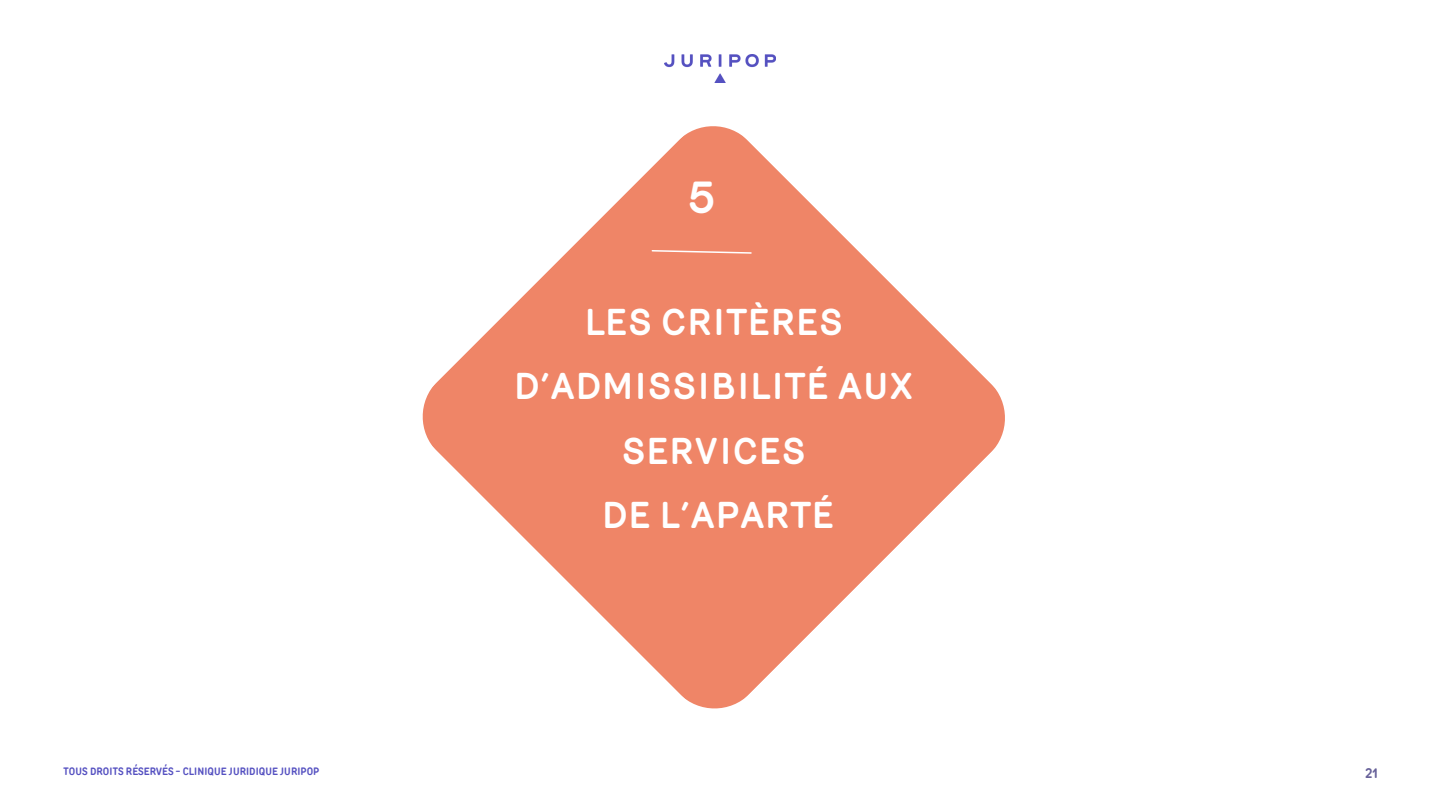
<style>
.page{position:relative;width:1440px;height:810px;background:#fff}
.page>*{position:absolute;margin:0;border:0;box-sizing:border-box;transform-origin:0 0}
.t1{font:700 45px "RP Mercury";color:#fff}
.t2{font:700 36px/64.5px "RP Mercury";color:#fff;text-align:center}
.t3{font:700 13.5px "TT Rounds Condensed";color:#676199}
.t4{font:700 10.5px "TT Rounds Condensed";letter-spacing:.01em;color:#5551c1}
</style>
<div class="page">
<img style="left:665px;top:54px;width:110px;height:28px">
<svg style="left:422px;top:126px;width:583px;height:583px;fill:#ef8567"></svg>
<svg style="left:651px;top:249px;width:102px;height:6px"></svg>
<p class="t4" style="left:64px;top:765px;width:257px">TOUS DROITS RÉSERVÉS - CLINIQUE JURIDIQUE JURIPOP</p>
<p class="t1" style="left:688px;top:180px;width:28px">5</p>
<h1 class="t2" style="left:514px;top:294px;width:402px">LES CRITÈRES<br>D’ADMISSIBILITÉ AUX<br>SERVICES<br>DE L’APARTÉ</h1>
<p class="t3" style="left:1365px;top:765px;width:14px">21</p>
</div>
